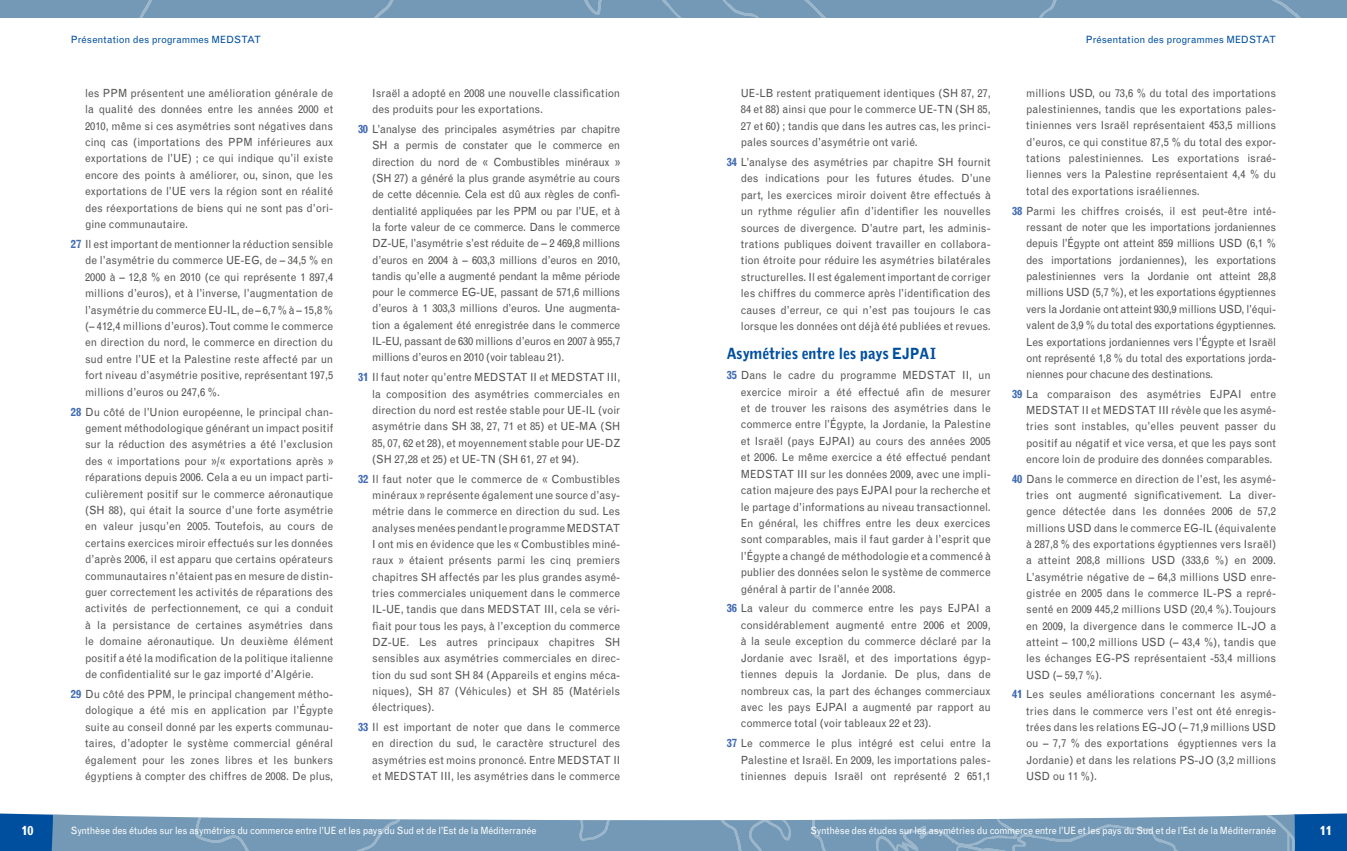
<style>
.page{position:relative;width:1347px;height:851px;background:#fff}
.page>*{position:absolute;margin:0;border:0;box-sizing:border-box;transform-origin:0 0}
.t1{font:900 15px "Grotesque MT Std";letter-spacing:-.01em;color:#004f9f}
.t2{font:700 12.5px "Grotesque MT Std";color:#fff}
.t3{font:11.25px/16.4px "Grotesque MT Std";color:#575756;text-align:justify;scale:.96 1}
.t4{font:10px "Grotesque MT Std";letter-spacing:-.02em;color:#fff;scale:.95 1}
.t5{font:10px "Grotesque MT Std";color:#004f9f}
.s1{font-weight:700;color:#416bb2}
</style>
<div class="page">
<svg style="left:0;top:813px;width:1346px;height:38px;background:#7fa2bf"></svg>
<div style="left:0;top:0;width:1346px;height:18px;background:#7399b6"></div>
<p class="t5" style="left:71px;top:33px;width:192px">Présentation des programmes MEDSTAT</p>
<p class="t5" style="left:1085px;top:33px;width:192px">Présentation des programmes MEDSTAT</p>
<p class="t3" style="left:85px;top:85px;width:260px">les PPM présentent une amélioration générale de la qualité des données entre les années 2000 et 2010, même si ces asymétries sont négatives dans cinq cas (importations des PPM inférieures aux exportations de l’UE) ; ce qui indique qu’il existe encore des points à améliorer, ou, sinon, que les exportations de l’UE vers la région sont en réalité des réexportations de biens qui ne sont pas d’ori&shy;gine communautaire.</p>
<p class="t3" style="left:85px;top:236px;width:260px;text-indent:-14px"><span class="s1">27</span> Il est important de mentionner la réduction sensible de l’asymétrie du commerce UE-EG, de – 34,5 % en 2000 à – 12,8 % en 2010 (ce qui représente 1 897,4 millions d’euros), et à l’inverse, l’augmentation de l’asymétrie du commerce EU-IL, de – 6,7 % à – 15,8 % (– 412,4 millions d’euros). Tout comme le commerce en direction du nord, le commerce en direction du sud entre l’UE et la Palestine reste affecté par un fort niveau d’asymétrie positive, représentant 197,5 millions d’euros ou 247,6 %.</p>
<p class="t3" style="left:85px;top:403px;width:260px;text-indent:-14px"><span class="s1">28</span> Du côté de l’Union européenne, le principal chan&shy;gement méthodologique générant un impact positif sur la réduction des asymétries a été l’exclusion des « importations pour »/« exportations après » réparations depuis 2006. Cela a eu un impact parti&shy;culièrement positif sur le commerce aéronautique (SH 88), qui était la source d’une forte asymétrie en valeur jusqu’en 2005. Toutefois, au cours de certains exercices miroir effectués sur les données d’après 2006, il est apparu que certains opérateurs communautaires n’étaient pas en mesure de distin&shy;guer correctement les activités de réparations des activités de perfectionnement, ce qui a conduit à la persistance de certaines asymétries dans le domaine aéronautique. Un deuxième élément positif a été la modification de la politique italienne de confidentialité sur le gaz importé d’Algérie.</p>
<p class="t3" style="left:85px;top:686px;width:260px;text-indent:-14px"><span class="s1">29</span> Du côté des PPM, le principal changement métho&shy;dologique a été mis en application par l’Égypte suite au conseil donné par les experts communau&shy;taires, d’adopter le système commercial général également pour les zones libres et les bunkers égyptiens à compter des chiffres de 2008. De plus,</p>
<p class="t3" style="left:372px;top:85px;width:260px">Israël a adopté en 2008 une nouvelle classification des produits pour les exportations.</p>
<p class="t3" style="left:372px;top:121px;width:260px;text-indent:-14px"><span class="s1">30</span> L’analyse des principales asymétries par chapitre SH a permis de constater que le commerce en direction du nord de « Combustibles minéraux » (SH 27) a généré la plus grande asymétrie au cours de cette décennie. Cela est dû aux règles de confi&shy;dentialité appliquées par les PPM ou par l’UE, et à la forte valeur de ce commerce. Dans le commerce DZ-UE, l’asymétrie s’est réduite de – 2 469,8 millions d’euros en 2004 à – 603,3 millions d’euros en 2010, tandis qu’elle a augmenté pendant la même période pour le commerce EG-UE, passant de 571,6 millions d’euros à 1 303,3 millions d’euros. Une augmenta&shy;tion a également été enregistrée dans le commerce IL-EU, passant de 630 millions d’euros en 2007 à 955,7 millions d’euros en 2010 (voir tableau 21).</p>
<p class="t3" style="left:372px;top:369px;width:260px;text-indent:-14px"><span class="s1">31</span> Il faut noter qu’entre MEDSTAT II et MEDSTAT III, la composition des asymétries commerciales en direction du nord est restée stable pour UE-IL (voir asymétrie dans SH 38, 27, 71 et 85) et UE-MA (SH 85, 07, 62 et 28), et moyennement stable pour UE-DZ (SH 27,28 et 25) et UE-TN (SH 61, 27 et 94).</p>
<p class="t3" style="left:372px;top:471px;width:260px;text-indent:-14px"><span class="s1">32</span> Il faut noter que le commerce de « Combustibles minéraux » représente également une source d’asy&shy;métrie dans le commerce en direction du sud. Les analyses menées pendant le programme MEDSTAT I ont mis en évidence que les « Combustibles miné&shy;raux » étaient présents parmi les cinq premiers chapitres SH affectés par les plus grandes asymé&shy;tries commerciales uniquement dans le commerce IL-UE, tandis que dans MEDSTAT III, cela se véri&shy;fiait pour tous les pays, à l’exception du commerce DZ-UE. Les autres principaux chapitres SH sensibles aux asymétries commerciales en direc&shy;tion du sud sont SH 84 (Appareils et engins méca&shy;niques), SH 87 (Véhicules) et SH 85 (Matériels électriques).</p>
<p class="t3" style="left:372px;top:719px;width:260px;text-indent:-14px"><span class="s1">33</span> Il est important de noter que dans le commerce en direction du sud, le caractère structurel des asymétries est moins prononcé. Entre MEDSTAT II et MEDSTAT III, les asymétries dans le commerce</p>
<p class="t3" style="left:741px;top:85px;width:262px">UE-LB restent pratiquement identiques (SH 87, 27, 84 et 88) ainsi que pour le commerce UE-TN (SH 85, 27 et 60) ; tandis que dans les autres cas, les princi&shy;pales sources d’asymétrie ont varié.</p>
<p class="t3" style="left:741px;top:154px;width:262px;text-indent:-14px"><span class="s1">34</span> L’analyse des asymétries par chapitre SH fournit des indications pour les futures études. D’une part, les exercices miroir doivent être effectués à un rythme régulier afin d’identifier les nouvelles sources de divergence. D’autre part, les adminis&shy;trations publiques doivent travailler en collabora&shy;tion étroite pour réduire les asymétries bilatérales structurelles. Il est également important de corriger les chiffres du commerce après l’identification des causes d’erreur, ce qui n’est pas toujours le cas lorsque les données ont déjà été publiées et revues.</p>
<h1 class="t1" style="left:726px;top:344px;width:211px">Asymétries entre les pays EJPAI</h1>
<p class="t3" style="left:741px;top:367px;width:262px;text-indent:-14px"><span class="s1">35</span> Dans le cadre du programme MEDSTAT II, un exercice miroir a été effectué afin de mesurer et de trouver les raisons des asymétries dans le commerce entre l’Égypte, la Jordanie, la Palestine et Israël (pays EJPAI) au cours des années 2005 et 2006. Le même exercice a été effectué pendant MEDSTAT III sur les données 2009, avec une impli&shy;cation majeure des pays EJPAI pour la recherche et le partage d’informations au niveau transactionnel.<br>En général, les chiffres entre les deux exercices sont comparables, mais il faut garder à l’esprit que l’Égypte a changé de méthodologie et a commencé à publier des données selon le système de commerce général à partir de l’année 2008.</p>
<p class="t3" style="left:741px;top:600px;width:262px;text-indent:-14px"><span class="s1">36</span> La valeur du commerce entre les pays EJPAI a considérablement augmenté entre 2006 et 2009, à la seule exception du commerce déclaré par la Jordanie avec Israël, et des importations égyp&shy;tiennes depuis la Jordanie. De plus, dans de nombreux cas, la part des échanges commerciaux avec les pays EJPAI a augmenté par rapport au commerce total (voir tableaux 22 et 23).</p>
<p class="t3" style="left:741px;top:735px;width:262px;text-indent:-14px"><span class="s1">37</span> Le commerce le plus intégré est celui entre la Palestine et Israël. En 2009, les importations pales&shy;tiniennes depuis Israël ont représenté 2 651,1</p>
<p class="t3" style="left:1026px;top:85px;width:262px">millions USD, ou 73,6 % du total des importations palestiniennes, tandis que les exportations pales&shy;tiniennes vers Israël représentaient 453,5 millions d’euros, ce qui constitue 87,5 % du total des expor&shy;tations palestiniennes. Les exportations israé&shy;liennes vers la Palestine représentaient 4,4 % du total des exportations israéliennes.</p>
<p class="t3" style="left:1026px;top:203px;width:262px;text-indent:-14px"><span class="s1">38</span> Parmi les chiffres croisés, il est peut-être inté&shy;ressant de noter que les importations jordaniennes depuis l’Égypte ont atteint 859 millions USD (6,1 % des importations jordaniennes), les exportations palestiniennes vers la Jordanie ont atteint 28,8 millions USD (5,7 %), et les exportations égyptiennes vers la Jordanie ont atteint 930,9 millions USD, l’équi&shy;valent de 3,9 % du total des exportations égyptiennes.<br>Les exportations jordaniennes vers l’Égypte et Israël ont représenté 1,8 % du total des exportations jorda&shy;niennes pour chacune des destinations.</p>
<p class="t3" style="left:1026px;top:385px;width:262px;text-indent:-14px"><span class="s1">39</span> La comparaison des asymétries EJPAI entre MEDSTAT II et MEDSTAT III révèle que les asymé&shy;tries sont instables, qu’elles peuvent passer du positif au négatif et vice versa, et que les pays sont encore loin de produire des données comparables.</p>
<p class="t3" style="left:1026px;top:470px;width:262px;text-indent:-14px"><span class="s1">40</span> Dans le commerce en direction de l’est, les asymé&shy;tries ont augmenté significativement. La diver&shy;gence détectée dans les données 2006 de 57,2 millions USD dans le commerce EG-IL (équivalente à 287,8 % des exportations égyptiennes vers Israël) a atteint 208,8 millions USD (333,6 %) en 2009.<br>L’asymétrie négative de – 64,3 millions USD enre&shy;gistrée en 2005 dans le commerce IL-PS a repré&shy;senté en 2009 445,2 millions USD (20,4 %). Toujours en 2009, la divergence dans le commerce IL-JO a atteint – 100,2 millions USD (– 43,4 %), tandis que les échanges EG-PS représentaient -53,4 millions USD (– 59,7 %).</p>
<p class="t3" style="left:1026px;top:686px;width:262px;text-indent:-14px"><span class="s1">41</span> Les seules améliorations concernant les asymé&shy;tries dans le commerce vers l’est ont été enregis&shy;trées dans les relations EG-JO (– 71,9 millions USD ou – 7,7 % des exportations égyptiennes vers la Jordanie) et dans les relations PS-JO (3,2 millions USD ou 11 %).</p>
<p class="t2" style="left:22px;top:823px;width:13px">10</p>
<p class="t2" style="left:1319px;top:823px;width:13px">11</p>
<p class="t4" style="left:71px;top:825px;width:491px">Synthèse des études sur les asymétries du commerce entre l’UE et les pays du Sud et de l’Est de la Méditerranée</p>
<p class="t4" style="left:810px;top:825px;width:491px">Synthèse des études sur les asymétries du commerce entre l’UE et les pays du Sud et de l’Est de la Méditerranée</p>
</div>
